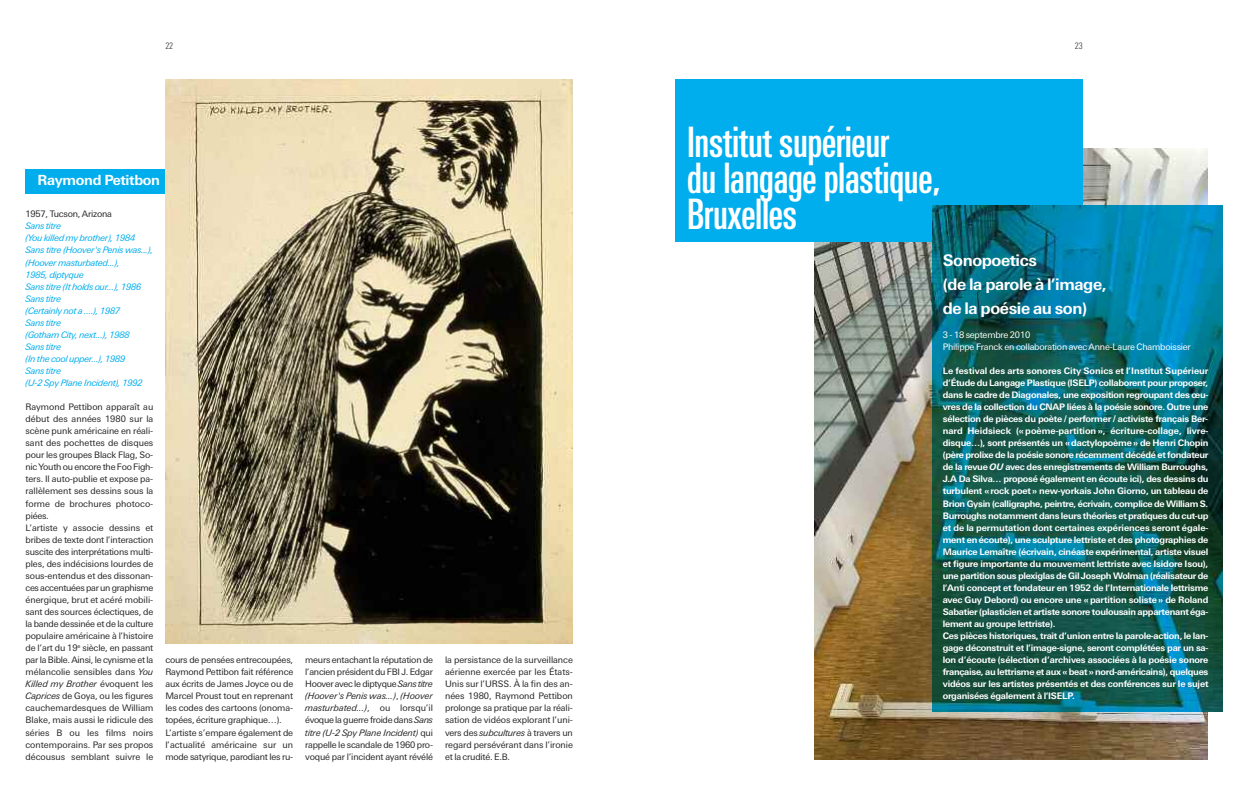
<style>
.page{position:relative;width:1248px;height:808px;background:#fff}
.page>*{position:absolute;margin:0;border:0;box-sizing:border-box;transform-origin:0 0}
.t1{font:500 42px/36.1px "Linotype Univers Comp";letter-spacing:-.01em;color:#fff}
.t2{font:700 16px/24.1px "Linotype Univers Basic";letter-spacing:-.025em;color:#fff}
.t3{font:700 14px "Linotype Univers Basic";letter-spacing:-.02em;color:#fff}
.t4{font:9px/12.1px "Linotype Univers Basic";letter-spacing:-.01em;color:#272627}
.t5{font:700 9px/12.1px "Linotype Univers Basic";letter-spacing:-.025em;color:#fff}
.t6{font:italic 9px/12.1px "Linotype Univers Basic";letter-spacing:-.025em;color:#00aded}
.t7{font:9px/12.1px "Linotype Univers Basic";letter-spacing:-.025em;color:#fff}
.t8{font:300 condensed 9px "Linotype Univers";color:#272627}
.s1{font-style:italic}
</style>
<div class="page">
<img style="left:814px;top:149px;width:393px;height:611px">
<div style="left:26px;top:169px;width:146px;height:24px;background:#00aded"></div>
<img style="left:165px;top:79px;width:408px;height:565px">
<div style="left:675px;top:79px;width:407px;height:162px;background:#00aded"></div>
<img style="left:932px;top:205px;width:290px;height:506px">
<p class="t8" style="left:165px;top:40px;width:9px">22</p>
<h3 class="t3" style="left:38px;top:172px;width:124px">Raymond Petitbon</h3>
<p class="t4" style="left:26px;top:208px;width:88px">1957, Tucson, Arizona</p>
<p class="t6" style="left:26px;top:220px;width:129px">Sans titre<br>(You killed my brother), 1984<br>Sans titre (Hoover's Penis was...), (Hoover masturbated...),<br>1985, diptyque<br>Sans titre (It holds our...), 1986<br>Sans titre<br>(Certainly not a ....), 1987<br>Sans titre<br>(Gotham City, next...), 1988<br>Sans titre<br>(In the cool upper...), 1989<br>Sans titre<br>(U-2 Spy Plane Incident), 1992</p>
<p class="t4" style="left:26px;top:401px;width:129px">Raymond Pettibon apparaît au début des années 1980 sur la scène punk américaine en réali&shy;sant des pochettes de disques pour les groupes Black Flag, So&shy;nic Youth ou encore the Foo Figh&shy;ters. Il auto-publie et expose pa&shy;rallèlement ses dessins sous la forme de brochures photoco&shy;piées.<br>L’artiste y associe dessins et bribes de texte dont l’interaction suscite des interprétations multi&shy;ples, des indécisions lourdes de sous-entendus et des dissonan&shy;ces accentuées par un graphisme énergique, brut et acéré mobili&shy;sant des sources éclectiques, de la bande dessinée et de la culture populaire américaine à l’histoire de l’art du 19<sup>e</sup> siècle, en passant par la Bible. Ainsi, le cynisme et la mélancolie sensibles dans <span class="s1">You<br>Killed my Brother</span> évoquent les<br><span class="s1">Caprices</span> de Goya, ou les figures cauchemardesques de William<br>Blake, mais aussi le ridicule des séries B ou les films noirs contemporains. Par ses propos décousus semblant suivre le</p>
<p class="t4" style="left:165px;top:654px;width:129px">cours de pensées entrecoupées,<br>Raymond Pettibon fait référence aux écrits de James Joyce ou de<br>Marcel Proust tout en reprenant les codes des cartoons (onoma&shy;topées, écriture graphique…).<br>L’artiste s’empare également de l’actualité américaine sur un mode satyrique, parodiant les ru-</p>
<p class="t4" style="left:305px;top:654px;width:129px;text-align:justify">meurs entachant la réputation de l’ancien président du FBI J. Edgar Hoover avec le diptyque <span class="s1">Sans titre (Hoover's Penis was...)</span>, <span class="s1">(Hoover masturbated...)</span>, ou lorsqu’il évoque la guerre froide dans <span class="s1">Sans titre (U-2 Spy Plane Incident)</span> qui rappelle le scandale de 1960 pro&shy;voqué par l’incident ayant révélé</p>
<p class="t4" style="left:445px;top:654px;width:129px;text-align:justify">la persistance de la surveillance aérienne exercée par les États-Unis sur l’URSS. À la fin des an&shy;nées 1980, Raymond Pettibon prolonge sa pratique par la réali&shy;sation de vidéos explorant l’uni&shy;vers des <span class="s1">subcultures</span> à travers un regard persévérant dans l’ironie et la crudité. E.B.</p>
<h1 class="t1" style="left:687px;top:124px;width:255px">Institut supérieur<br>du langage plastique,<br>Bruxelles</h1>
<p class="t8" style="left:1074px;top:40px;width:9px">23</p>
<h2 class="t2" style="left:942px;top:248px;width:166px">Sonopoetics<br>(de la parole à l’image, de la poésie au son)</h2>
<p class="t7" style="left:942px;top:329px;width:249px">3 - 18 septembre 2010<br>Philippe Franck en collaboration avec Anne-Laure Chamboissier</p>
<p class="t5" style="left:942px;top:365px;width:267px">Le festival des arts sonores City Sonics et l’Institut Supérieur d’Étude du Langage Plastique (ISELP) collaborent pour proposer, dans le cadre de Diagonales, une exposition regroupant des œu&shy;vres de la collection du CNAP liées à la poésie sonore. Outre une sélection de pièces du poète / performer / activiste français Ber&shy;nard Heidsieck (« poème-partition », écriture-collage, livre&shy;disque…), sont présentés un « dactylopoème » de Henri Chopin (père prolixe de la poésie sonore récemment décédé et fondateur de la revue <span class="s1">OU</span> avec des enregistrements de William Burroughs, J.A Da Silva… proposé également en écoute ici), des dessins du turbulent « rock poet » new-yorkais John Giorno, un tableau de Brion Gysin (calligraphe, peintre, écrivain, complice de William S.<br>Burroughs notamment dans leurs théories et pratiques du cut-up et de la permutation dont certaines expériences seront égale&shy;ment en écoute), une sculpture lettriste et des photographies de Maurice Lemaître (écrivain, cinéaste expérimental, artiste visuel et figure importante du mouvement lettriste avec Isidore Isou), une partition sous plexiglas de Gil Joseph Wolman (réalisateur de l’Anti concept et fondateur en 1952 de l’Internationale lettrisme avec Guy Debord) ou encore une « partition soliste » de Roland Sabatier (plasticien et artiste sonore toulousain appartenant éga&shy;lement au groupe lettriste).<br>Ces pièces historiques, trait d’union entre la parole-action, le lan&shy;gage déconstruit et l’image-signe, seront complétées par un sa&shy;lon d’écoute (sélection d’archives associées à la poésie sonore française, au lettrisme et aux « beat » nord-américains), quelques vidéos sur les artistes présentés et des conférences sur le sujet organisées également à l’ISELP.</p>
</div>
